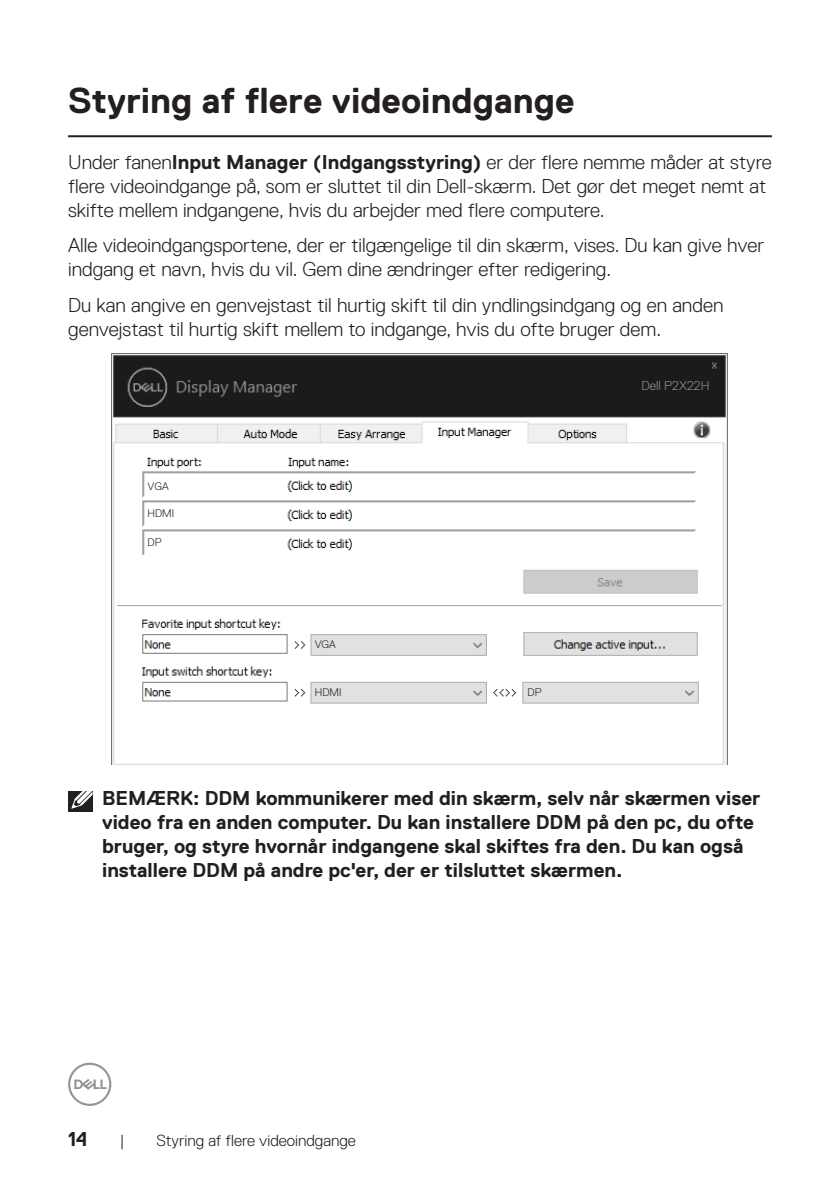
<style>
.page{position:relative;width:840px;height:1191px;background:#fff}
.page>*{position:absolute;margin:0;border:0;box-sizing:border-box;transform-origin:0 0}
.Head_1{font:700 36px "Dell Replica";color:#231f20}
.Paragraph{font:300 20px/24px "Dell Replica";color:#231f20}
.Note{font:700 20px/24px "Dell Replica";color:#231f20}
.t1{font:300 16px "Dell Replica";color:#231f20}
.t2{font:300 12.8px "Dell Replica";color:#939393}
.t3{font:300 11px "Dell Replica";color:#231815}
.s1{font-weight:700}
</style>
<div class="page">
<svg style="left:68px;top:1062px;width:43px;height:44px"></svg>
<hr style="left:68px;top:135px;width:703px;height:2px;background:#231f20">
<img style="left:111px;top:353px;width:617px;height:411px">
<div style="left:146px;top:508px;width:40px;height:13px;background:#fff"></div>
<div style="left:146px;top:478px;width:18px;height:13px;background:#fff"></div>
<div style="left:312px;top:638px;width:39px;height:13px;background:#e1e1e1"></div>
<div style="left:525px;top:686px;width:38px;height:13px;background:#e1e1e1"></div>
<div style="left:312px;top:686px;width:39px;height:13px;background:#e1e1e1"></div>
<div style="left:146px;top:536px;width:80px;height:13px;background:#fff"></div>
<div style="left:68px;top:791px;width:24px;height:21px;background:#231f20"></div>
<svg style="left:71px;top:791px;width:22px;height:18px"></svg>
<p class="Head_1" style="left:68px;top:80px;width:507px">Styring af flere videoindgange</p>
<p class="Paragraph" style="left:68px;top:150px;width:704px">Under fanen<span class="s1">Input Manager (Indgangsstyring)</span> er der flere nemme måder at styre flere videoindgange på, som er sluttet til din Dell-skærm. Det gør det meget nemt at skifte mellem indgangene, hvis du arbejder med flere computere.</p>
<p class="Paragraph" style="left:68px;top:233px;width:697px">Alle videoindgangsportene, der er tilgængelige til din skærm, vises. Du kan give hver indgang et navn, hvis du vil. Gem dine ændringer efter redigering.</p>
<p class="Paragraph" style="left:68px;top:293px;width:656px">Du kan angive en genvejstast til hurtig skift til din yndlingsindgang og en anden genvejstast til hurtig skift mellem to indgange, hvis du ofte bruger dem.</p>
<p class="t3" style="left:147px;top:480px;width:23px">VGA</p>
<p class="t3" style="left:147px;top:507px;width:28px">HDMI</p>
<p class="t3" style="left:147px;top:535px;width:15px">DP</p>
<p class="t3" style="left:314px;top:638px;width:23px">VGA</p>
<p class="t3" style="left:314px;top:686px;width:28px">HDMI</p>
<p class="t3" style="left:527px;top:686px;width:15px">DP</p>
<p class="t2" style="left:641px;top:379px;width:69px">Dell P2X22H</p>
<p class="Note" style="left:102px;top:786px;width:659px">BEMÆRK: DDM kommunikerer med din skærm, selv når skærmen viser video fra en anden computer. Du kan installere DDM på den pc, du ofte bruger, og styre hvornår indgangene skal skiftes fra den. Du kan også installere DDM på andre pc'er, der er tilsluttet skærmen.</p>
<p class="Note" style="left:68px;top:1126px;width:21px">14</p>
<p class="t1" style="left:120px;top:1131px;width:6px">|</p>
<p class="t1" style="left:156px;top:1131px;width:201px">Styring af flere videoindgange</p>
</div>
